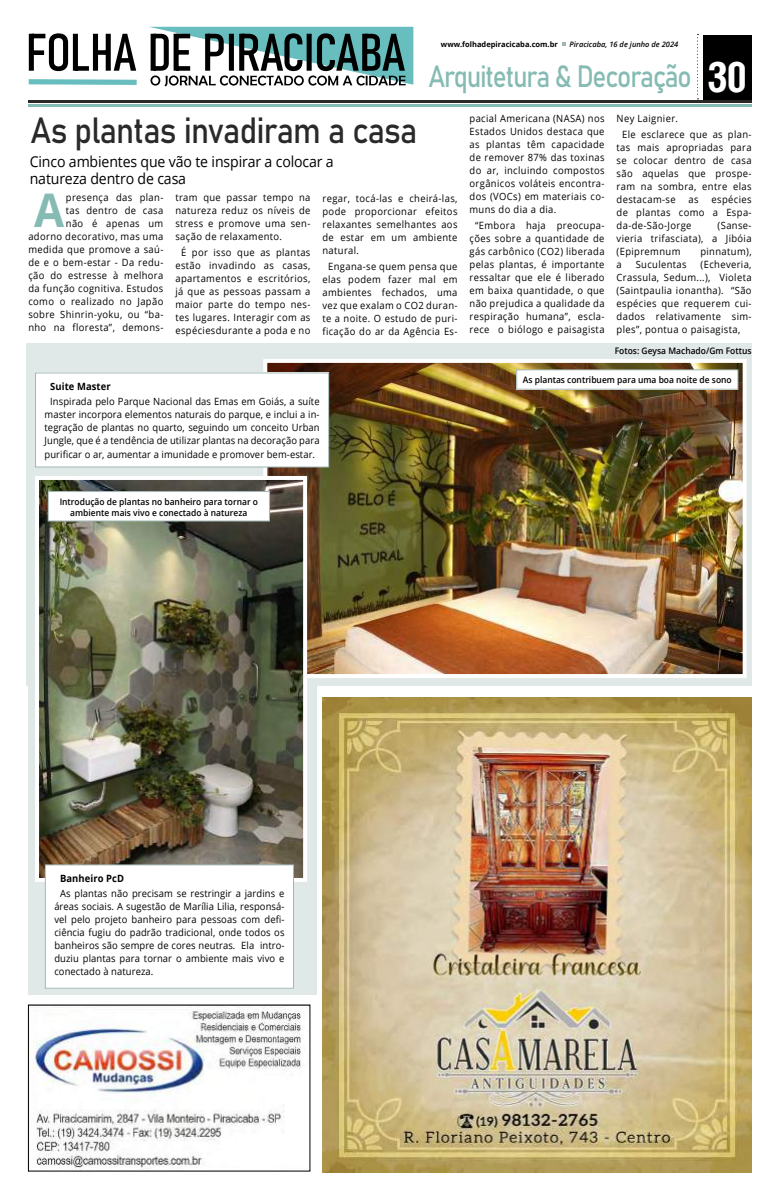
<style>
.page{position:relative;width:780px;height:1191px;background:#fff}
.page>*{position:absolute;margin:0;border:0;box-sizing:border-box;transform-origin:0 0}
.t1{font:700 46.4px "Open Sans";color:#85bbb3;scale:.94 1}
.t2{font:36px "Bahnschrift";letter-spacing:-.025em;color:#000;scale:.9 1}
.t3{font:30.3px "Bahnschrift";letter-spacing:-.045em;color:#85bbb3;scale:.86 1}
.t4{font:15px/17px "Open Sans";letter-spacing:-.01em;color:#000;scale:.94 1}
.t5{font:10px/13px "Open Sans";letter-spacing:.04em;color:#000;text-align:justify;scale:.94 1}
.t6{font:10px/13px "Open Sans";letter-spacing:.01em;color:#000;text-align:center;scale:.94 1}
.t7{font:700 10px "Open Sans";letter-spacing:.01em;color:#000;scale:.94 1}
.t8{font:600 9px/11px "Open Sans";color:#000;text-align:center;scale:.94 1}
.t9{font:700 7.5px "Open Sans";color:#000}
.t10{font:italic 600 7.5px "Open Sans";color:#000}
.s1{font-family:"Arena Condensed";font-weight:700;font-size:40.6px;color:#fff}
</style>
<div class="page">
<div style="left:28px;top:685px;width:288px;height:310px;background:#e1e9e8"></div>
<div style="left:26px;top:343px;width:725px;height:342px;background:#e1e9e8"></div>
<img style="left:268px;top:364px;width:473px;height:309px">
<div style="left:263px;top:359px;width:483px;height:319px;border:4px solid #fff"></div>
<div style="left:703px;top:36px;width:48px;height:64px;background:#000"></div>
<hr style="left:29px;top:104px;width:722px;height:2px;background:#85bbb3">
<hr style="left:29px;top:100px;width:722px;height:3px;background:#2c2824">
<svg style="left:697px;top:34px;width:1px;height:65px"></svg>
<svg style="left:28px;top:27px;width:385px;height:59px"></svg>
<div style="left:516px;top:370px;width:221px;height:19px;background:#fff"></div>
<div style="left:516px;top:369px;width:222px;height:21px;border:1px solid #a1b7b3"></div>
<img style="left:30px;top:1006px;width:271px;height:163px">
<div style="left:36px;top:373px;width:292px;height:94px;background:#fff"></div>
<div style="left:35px;top:372px;width:294px;height:95px;border:1px solid #a1b7b3"></div>
<img style="left:323px;top:697px;width:428px;height:475px">
<img style="left:40px;top:481px;width:262px;height:396px">
<div style="left:35px;top:476px;width:272px;height:406px;border:4px solid #fff"></div>
<div style="left:45px;top:865px;width:248px;height:123px;background:#fff"></div>
<div style="left:45px;top:864px;width:249px;height:124px;border:1px solid #a1b7b3"></div>
<div style="left:48px;top:491px;width:221px;height:30px;background:#fff"></div>
<div style="left:48px;top:491px;width:222px;height:30px;border:1px solid #a1b7b3"></div>
<p class="t9" style="left:441px;top:39px;width:118px">www.folhadepiracicaba.com.br</p>
<p class="t10" style="left:569px;top:39px;width:110px">Piracicaba, 16 de junho de 2024</p>
<h3 class="t3" style="left:428px;top:53px;width:372px">Arquitetura &amp; Decoração <span class="s1">30</span></h3>
<h2 class="t2" style="left:31px;top:103px;width:431px">As plantas invadiram a casa</h2>
<h3 class="t4" style="left:30px;top:152px;width:325px">Cinco ambientes que vão te inspirar a colocar a natureza dentro de casa</h3>
<p class="t5" style="left:28px;top:191px;width:145px;text-align:right">presença das plan-<br>tas dentro de casa<br>não é apenas um<br>adorno decorativo, mas uma medida que promove a saú&shy;de e o bem-estar - Da redu&shy;ção do estresse à melhora da função cognitiva. Estudos como o realizado no Japão sobre Shinrin-yoku, ou “ba&shy;nho na floresta”, demons-</p>
<p class="t5" style="left:175px;top:191px;width:145px">tram que passar tempo na natureza reduz os níveis de stress e promove uma sen&shy;sação de relaxamento.</p>
<h1 class="t1" style="left:34px;top:178px;width:34px">A</h1>
<p class="t5" style="left:175px;top:245px;width:145px;text-align:center">É por isso que as plantas estão invadindo as casas, apartamentos e escritórios, já que as pessoas passam a maior parte do tempo nes&shy;tes lugares. Interagir com as espéciesdurante a poda e no</p>
<p class="t5" style="left:322px;top:191px;width:145px">regar, tocá-las e cheirá-las, pode proporcionar efeitos relaxantes semelhantes aos de estar em um ambiente natural.</p>
<p class="t5" style="left:322px;top:259px;width:145px;text-align:center">Engana-se quem pensa que elas podem fazer mal em ambientes fechados, uma vez que exalam o CO2 duran&shy;te a noite. O estudo de puri&shy;ficação do ar da Agência Es-</p>
<p class="t7" style="left:50px;top:379px;width:66px">Suite Master</p>
<p class="t6" style="left:45px;top:395px;width:294px">Inspirada pelo Parque Nacional das Emas em Goiás, a suíte master incorpora elementos naturais do parque, e inclui a in&shy;tegração de plantas no quarto, seguindo um conceito Urban Jungle, que é a tendência de utilizar plantas na decoração para purificar o ar, aumentar a imunidade e promover bem-estar.</p>
<p class="t5" style="left:469px;top:112px;width:145px">pacial Americana (NASA) nos Estados Unidos destaca que as plantas têm capacidade de remover 87% das toxinas do ar, incluindo compostos orgânicos voláteis encontra&shy;dos (VOCs) em materiais co&shy;muns do dia a dia.</p>
<p class="t5" style="left:469px;top:219px;width:145px;text-align:center">“Embora haja preocupa&shy;ções sobre a quantidade de gás carbônico (CO2) liberada pelas plantas, é importante ressaltar que ele é liberado em baixa quantidade, o que não prejudica a qualidade da respiração humana”, escla&shy;rece o biólogo e paisagista</p>
<p class="t5" style="left:622px;top:110px;width:139px;line-height:15.8px;text-indent:-6px">Ney Laignier.<br>Ele esclarece que as plan-</p>
<p class="t5" style="left:616px;top:141px;width:145px">tas mais apropriadas para se colocar dentro de casa são aquelas que prospe&shy;ram na sombra, entre elas destacam-se</p>
<p class="t5" style="left:616px;top:193px;width:145px;text-indent:95px">espécies de plantas como a Espa&shy;da-de-São-Jorge</p>
<p class="t5" style="left:688px;top:193px;width:12px">as</p>
<p class="t5" style="left:616px;top:219px;width:145px;text-indent:101px">(Sanse&shy;vieria trifasciata), a Jibóia (Epipremnum</p>
<p class="t5" style="left:700px;top:245px;width:56px">pinnatum),</p>
<p class="t5" style="left:616px;top:258px;width:145px;text-indent:84px">(Echeveria, Crassula, Sedum...), Violeta (Saintpaulia ionantha). “São espécies que requerem cui&shy;dados relativamente sim&shy;ples”, pontua o paisagista,</p>
<p class="t5" style="left:616px;top:258px;width:7px">a</p>
<p class="t5" style="left:635px;top:258px;width:56px">Suculentas</p>
<p class="t8" style="left:614px;top:345px;width:147px">Fotos: Geysa Machado/Gm Fottus</p>
<p class="t8" style="left:523px;top:374px;width:224px">As plantas contribuem para uma boa noite de sono</p>
<p class="t8" style="left:60px;top:495px;width:212px">Introdução de plantas no banheiro para tornar o ambiente mais vivo e conectado à natureza</p>
<p class="t7" style="left:60px;top:871px;width:70px">Banheiro PcD</p>
<p class="t5" style="left:54px;top:887px;width:246px;text-indent:6px">As plantas não precisam se restringir a jardins e áreas sociais. A sugestão de Marília Lilia, responsá&shy;vel pelo projeto banheiro para pessoas com defi&shy;ciência fugiu do padrão tradicional, onde todos os banheiros são sempre de cores neutras. Ela intro&shy;duziu plantas para tornar o ambiente mais vivo e conectado à natureza.</p>
</div>
